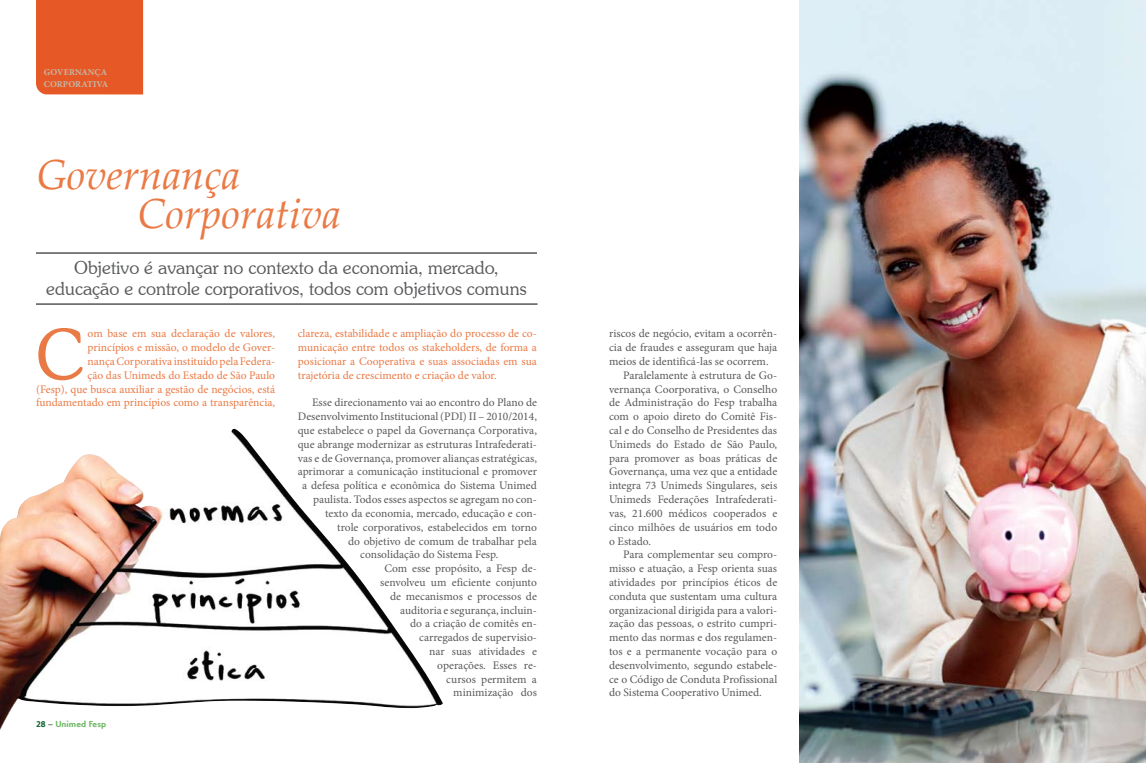
<style>
.page{position:relative;width:1146px;height:763px;background:#fff}
.page>*{position:absolute;margin:0;border:0;box-sizing:border-box;transform-origin:0 0}
.t1{font:300 68.8px "Souvenir IT Cby BT";color:#ea7a45}
.t2{font:italic 42px/38.3px "Palatino Linotype";color:#ea7a45}
.t3{font:300 18px/21px "Souvenir IT Cby BT";color:#58595b;text-align:center}
.t4{font:11.5px "Minion Pro";color:#58595b}
.t5{font:11.5px/13.8px "Minion Pro";color:#ea7a45;text-align:right}
.t6{font:700 9px "Minion Pro";letter-spacing:.005em;color:#c4b8a7}
.t7{font:700 9px "Unimed";color:#70b966}
.s1{color:#0e6031}
.s2{color:#46754a}
</style>
<div class="page">
<div style="left:36px;top:0;width:107px;height:94px;background:#e65926"></div>
<img style="left:0;top:428px;width:443px;height:302px">
<hr style="left:36px;top:253px;width:501px;height:1px;background:#000">
<hr style="left:36px;top:304px;width:501px;height:1px;background:#000">
<img style="left:799px;top:0;width:346px;height:763px">
<p class="t6" style="left:44px;top:65px;width:21px">GOVERNAN</p>
<p class="t6" style="left:94px;top:65px;width:12px">ÇA</p>
<p class="t6" style="left:44px;top:77px;width:38px">CORPORATIVA</p>
<h2 class="t2" style="left:138px;top:154px;width:204px;text-indent:-101px">Governança<br>Corporativa</h2>
<h3 class="t3" style="left:46px;top:257px;width:482px">Objetivo é avançar no contexto da economia, mercado, educação e controle corporativos, todos com objetivos comuns</h3>
<h1 class="t1" style="left:36px;top:312px;width:50px">C</h1>
<p class="t5" style="left:36px;top:327px;width:240px">om base em sua declaração de valores,<br>princípios e missão, o modelo de Gover-<br>nança Corporativa instituído pela Federa-<br>ção das Unimeds do Estado de São Paulo<br>(Fesp), que busca auxiliar a gestão de negócios, está fundamentado em princípios como a transparência,</p>
<p class="t5" style="left:298px;top:327px;width:240px;text-align:justify">clareza, estabilidade e ampliação do processo de co&shy;municação entre todos os stakeholders, de forma a posicionar a Cooperativa e suas associadas em sua trajetória de crescimento e criação de valor.</p>
<p class="t4" style="left:312px;top:395px;width:226px">Esse direcionamento vai ao encontro do Plano de</p>
<p class="t4" style="left:298px;top:409px;width:240px">Desenvolvimento Institucional (PDI) II – 2010/2014,</p>
<p class="t4" style="left:298px;top:422px;width:240px">que estabelece o papel da Governança Corporativa,</p>
<p class="t4" style="left:298px;top:436px;width:240px">que abrange modernizar as estruturas Intrafederati-</p>
<p class="t4" style="left:298px;top:450px;width:240px">vas e de Governança, promover alianças estratégicas,</p>
<p class="t4" style="left:298px;top:464px;width:240px">aprimorar a comunicação institucional e promover</p>
<p class="t4" style="left:302px;top:478px;width:236px">a defesa política e econômica do Sistema Unimed</p>
<p class="t4" style="left:313px;top:491px;width:225px">paulista. Todos esses aspectos se agregam no con-</p>
<p class="t4" style="left:325px;top:505px;width:213px">texto da economia, mercado, educação e con-</p>
<p class="t4" style="left:337px;top:519px;width:201px">trole corporativos, estabelecidos em torno</p>
<p class="t4" style="left:348px;top:533px;width:190px">do objetivo de comum de trabalhar pela</p>
<p class="t4" style="left:360px;top:547px;width:140px">consolidação do Sistema Fesp.</p>
<p class="t4" style="left:384px;top:560px;width:154px">Com esse propósito, a Fesp de-</p>
<p class="t4" style="left:380px;top:574px;width:158px">senvolveu um eficiente conjunto</p>
<p class="t4" style="left:390px;top:588px;width:148px">de mecanismos e processos de</p>
<p class="t4" style="left:400px;top:602px;width:138px">auditoria e segurança, incluin-</p>
<p class="t4" style="left:410px;top:616px;width:128px">do a criação de comitês en-</p>
<p class="t4" style="left:419px;top:629px;width:119px">carregados de supervisio-</p>
<p class="t4" style="left:429px;top:643px;width:109px">nar suas atividades e</p>
<p class="t4" style="left:437px;top:657px;width:101px">operações. Esses re-</p>
<p class="t4" style="left:446px;top:671px;width:92px">cursos permitem a</p>
<p class="t4" style="left:453px;top:685px;width:85px">minimização dos</p>
<p class="t7" style="left:36px;top:718px;width:72px"><span class="s1">28</span> <span class="s2">–</span> Unimed Fesp</p>
<p class="t4" style="left:609px;top:326px;width:170px">riscos de negócio, evitam a ocorrên-</p>
<p class="t4" style="left:609px;top:340px;width:170px">cia de fraudes e asseguram que haja</p>
<p class="t4" style="left:609px;top:353px;width:161px">meios de identificá-las se ocorrem.</p>
<p class="t4" style="left:623px;top:367px;width:155px">Paralelamente à estrutura de Go-</p>
<p class="t4" style="left:609px;top:381px;width:170px">vernança Coorporativa, o Conselho</p>
<p class="t4" style="left:609px;top:395px;width:170px">de Administração do Fesp trabalha</p>
<p class="t4" style="left:609px;top:409px;width:170px">com o apoio direto do Comitê Fis-</p>
<p class="t4" style="left:609px;top:422px;width:170px">cal e do Conselho de Presidentes das</p>
<p class="t4" style="left:609px;top:436px;width:170px">Unimeds do Estado de São Paulo,</p>
<p class="t4" style="left:609px;top:450px;width:170px">para promover as boas práticas de</p>
<p class="t4" style="left:609px;top:464px;width:170px">Governança, uma vez que a entidade</p>
<p class="t4" style="left:609px;top:478px;width:170px">integra 73 Unimeds Singulares, seis</p>
<p class="t4" style="left:609px;top:491px;width:170px">Unimeds Federações Intrafederati-</p>
<p class="t4" style="left:609px;top:505px;width:170px">vas, 21.600 médicos cooperados e</p>
<p class="t4" style="left:609px;top:519px;width:170px">cinco milhões de usuários em todo</p>
<p class="t4" style="left:609px;top:533px;width:44px">o Estado.</p>
<p class="t4" style="left:623px;top:547px;width:155px">Para complementar seu compro-</p>
<p class="t4" style="left:609px;top:560px;width:170px">misso e atuação, a Fesp orienta suas</p>
<p class="t4" style="left:609px;top:574px;width:170px">atividades por princípios éticos de</p>
<p class="t4" style="left:609px;top:588px;width:170px">conduta que sustentam uma cultura</p>
<p class="t4" style="left:609px;top:602px;width:170px">organizacional dirigida para a valori-</p>
<p class="t4" style="left:609px;top:616px;width:170px">zação das pessoas, o estrito cumpri-</p>
<p class="t4" style="left:609px;top:629px;width:170px">mento das normas e dos regulamen-</p>
<p class="t4" style="left:609px;top:643px;width:170px">tos e a permanente vocação para o</p>
<p class="t4" style="left:609px;top:657px;width:170px">desenvolvimento, segundo estabele-</p>
<p class="t4" style="left:609px;top:671px;width:170px">ce o Código de Conduta Profissional</p>
<p class="t4" style="left:609px;top:685px;width:154px">do Sistema Cooperativo Unimed.</p>
</div>
